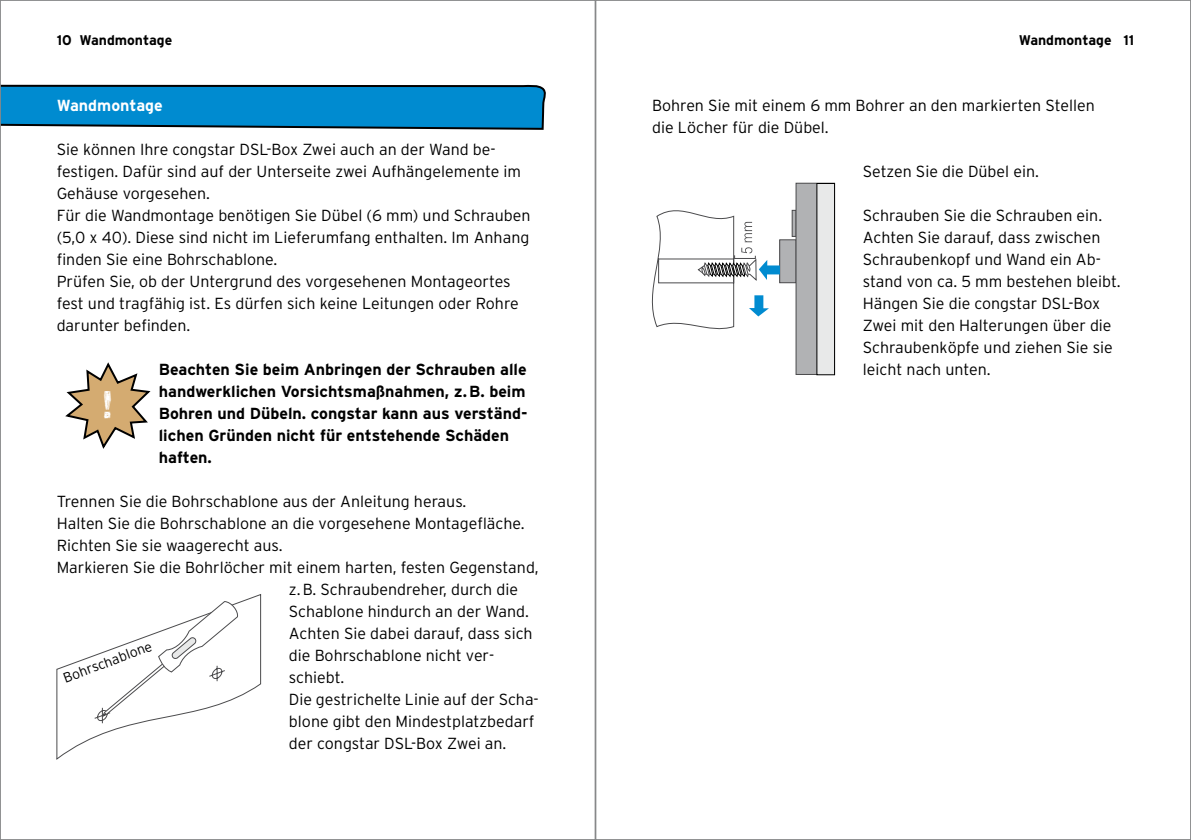
<style>
.page{position:relative;width:1191px;height:840px;background:#fff}
.page>*{position:absolute;margin:0;border:0;box-sizing:border-box;transform-origin:0 0}
.t1{font:37.4px "Skizzed DSG";color:#fff;scale:.91 1}
.t2{font:300 16px/22px "Interstate";color:#000}
.t3{font:700 16px/22px "Interstate";color:#000}
.t4{font:700 16px "Interstate";color:#fff}
.t5{font:700 14px "Interstate";color:#000}
.t6{font:300 14px "Interstate";color:#000}
</style>
<div class="page">
<svg style="left:2px;top:84px;width:544px;height:46px;background:#1186c0"></svg>
<svg style="left:65px;top:362px;width:86px;height:87px"></svg>
<svg style="left:56px;top:594px;width:205px;height:165px"></svg>
<div style="left:779px;top:240px;width:17px;height:42px;background:#b1b2b4"></div>
<div style="left:779px;top:239px;width:17px;height:44px;border:1px solid #4b4b4d"></div>
<div style="left:792px;top:210px;width:4px;height:26px;border:1px solid #4b4b4d"></div>
<div style="left:796px;top:183px;width:38px;height:191px;background:#b1b2b4"></div>
<div style="left:796px;top:183px;width:38px;height:191px;border:1px solid #4b4b4d"></div>
<svg style="left:651px;top:210px;width:129px;height:120px"></svg>
<div style="left:817px;top:183px;width:17px;height:191px;background:#e8e9e9"></div>
<p class="t5" style="left:57px;top:33px;width:17px">10</p>
<p class="t5" style="left:1018px;top:33px;width:117px">Wandmontage 11</p>
<p class="t5" style="left:79px;top:33px;width:94px">Wandmontage</p>
<p class="t4" style="left:57px;top:96px;width:108px">Wandmontage</p>
<p class="t2" style="left:57px;top:138px;width:475px">Sie können Ihre congstar DSL-Box Zwei auch an der Wand be&shy;festigen. Dafür sind auf der Unterseite zwei Aufhängelemente im Gehäuse vorgesehen.<br>Für die Wandmontage benötigen Sie Dübel (6 mm) und Schrauben (5,0 x 40). Diese sind nicht im Lieferumfang enthalten. Im Anhang finden Sie eine Bohrschablone.<br>Prüfen Sie, ob der Untergrund des vorgesehenen Montageortes fest und tragfähig ist. Es dürfen sich keine Leitungen oder Rohre darunter befinden.</p>
<p class="t3" style="left:159px;top:358px;width:370px">Beachten Sie beim Anbringen der Schrauben alle handwerklichen Vorsichtsmaßnahmen, z.B. beim Bohren und Dübeln. congstar kann aus verständ&shy;lichen Gründen nicht für entstehende Schäden haften.</p>
<p class="t2" style="left:57px;top:490px;width:409px">Trennen Sie die Bohrschablone aus der Anleitung heraus.</p>
<p class="t2" style="left:57px;top:512px;width:467px">Halten Sie die Bohrschablone an die vorgesehene Montagefläche.</p>
<p class="t2" style="left:57px;top:534px;width:226px">Richten Sie sie waagerecht aus.</p>
<p class="t2" style="left:57px;top:556px;width:483px">Markieren Sie die Bohrlöcher mit einem harten, festen Gegenstand,</p>
<p class="t2" style="left:289px;top:578px;width:231px">z. B. Schraubendreher, durch die</p>
<p class="t2" style="left:289px;top:600px;width:240px">Schablone hindurch an der Wand.</p>
<p class="t2" style="left:289px;top:622px;width:245px">Achten Sie dabei darauf, dass sich</p>
<p class="t2" style="left:289px;top:644px;width:207px">die Bohrschablone nicht ver-</p>
<p class="t2" style="left:289px;top:666px;width:55px">schiebt.</p>
<p class="t2" style="left:289px;top:688px;width:250px">Die gestrichelte Linie auf der Scha-</p>
<p class="t2" style="left:289px;top:710px;width:247px">blone gibt den Mindestplatzbedarf</p>
<p class="t2" style="left:289px;top:732px;width:217px">der congstar DSL-Box Zwei an.</p>
<h1 class="t1" style="left:101px;top:383px;width:16px">!</h1>
<p class="t6" style="left:61px;top:670px;width:95px;rotate:-20deg">Bohrschablone</p>
<p class="t2" style="left:652px;top:94px;width:444px">Bohren Sie mit einem 6 mm Bohrer an den markierten Stellen die Löcher für die Dübel.</p>
<p class="t2" style="left:863px;top:160px;width:176px">Setzen Sie die Dübel ein.</p>
<p class="t2" style="left:863px;top:204px;width:257px">Schrauben Sie die Schrauben ein.<br>Achten Sie darauf, dass zwischen<br>Schraubenkopf und Wand ein Ab&shy;stand von ca. 5 mm bestehen bleibt.<br>Hängen Sie die congstar DSL-Box<br>Zwei mit den Halterungen über die<br>Schraubenköpfe und ziehen Sie sie leicht nach unten.</p>
</div>
